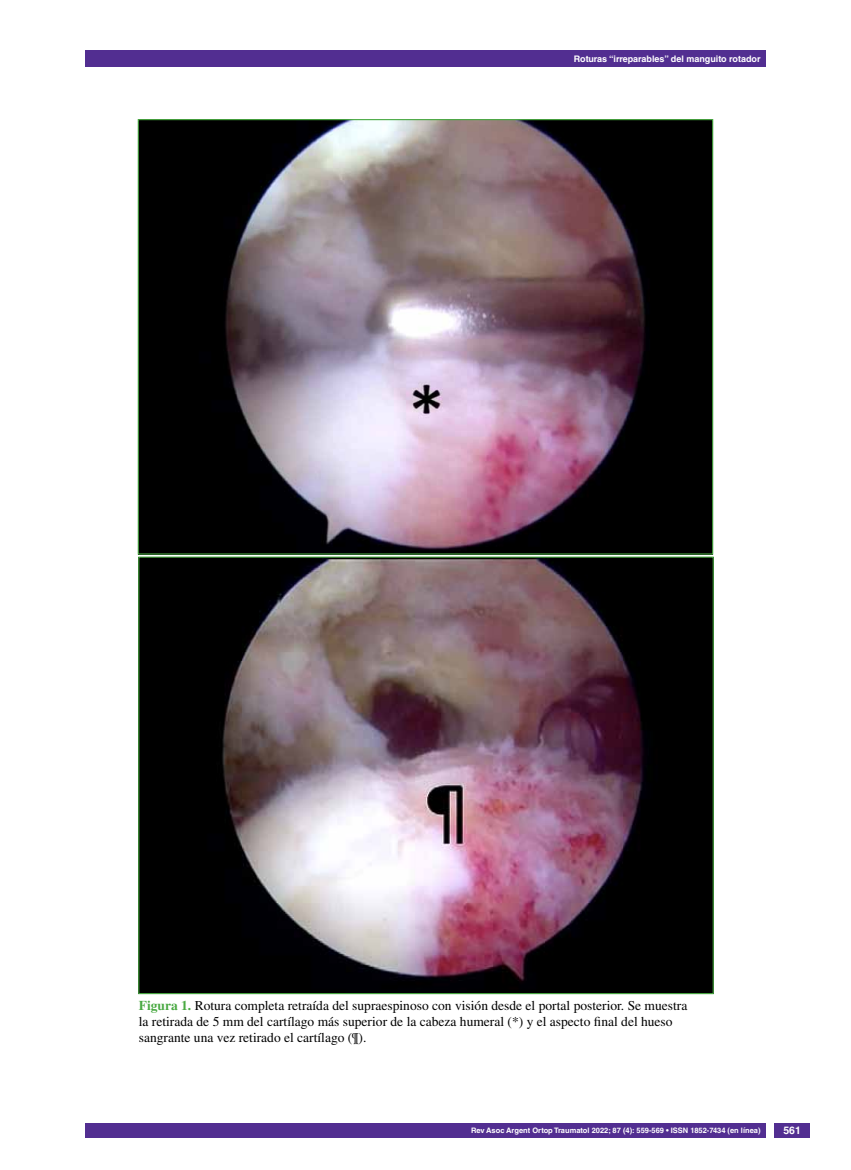
<style>
.page{position:relative;width:851px;height:1170px;background:#fff}
.page>*{position:absolute;margin:0;border:0;box-sizing:border-box;transform-origin:0 0}
.t1{font:13.5px/16.2px "Times LT Std";color:#000}
.t2{font:700 10.5px "Helvetica LT Std";color:#fff}
.t3{font:700 9px "Helvetica LT Std";color:#fff}
.t4{font:700 7.5px "Helvetica LT Std";color:#fff}
.s1{font-weight:700;color:#49a942}
</style>
<div class="page">
<div style="left:85px;top:50px;width:680px;height:17px;background:#522e91"></div>
<div style="left:85px;top:1123px;width:680px;height:14px;background:#522e91"></div>
<div style="left:774px;top:1123px;width:35px;height:14px;background:#522e91"></div>
<img style="left:140px;top:121px;width:571px;height:431px">
<img style="left:140px;top:558px;width:571px;height:434px">
<p class="t3" style="left:573px;top:53px;width:188px">Roturas “irreparables” del manguito rotador</p>
<p class="t1" style="left:139px;top:996px;width:550px"><span class="s1">Figura 1.</span> Rotura completa retraída del supraespinoso con visión desde el portal posterior. Se muestra la retirada de 5 mm del cartílago más superior de la cabeza humeral (*) y el aspecto final del hueso sangrante una vez retirado el cartílago (¶).</p>
<p class="t4" style="left:471px;top:1125px;width:291px">Rev Asoc Argent Ortop Traumatol 2022; 87 (4): 559-569 • ISSN 1852-7434 (en línea)</p>
<p class="t2" style="left:783px;top:1124px;width:19px">561</p>
</div>
